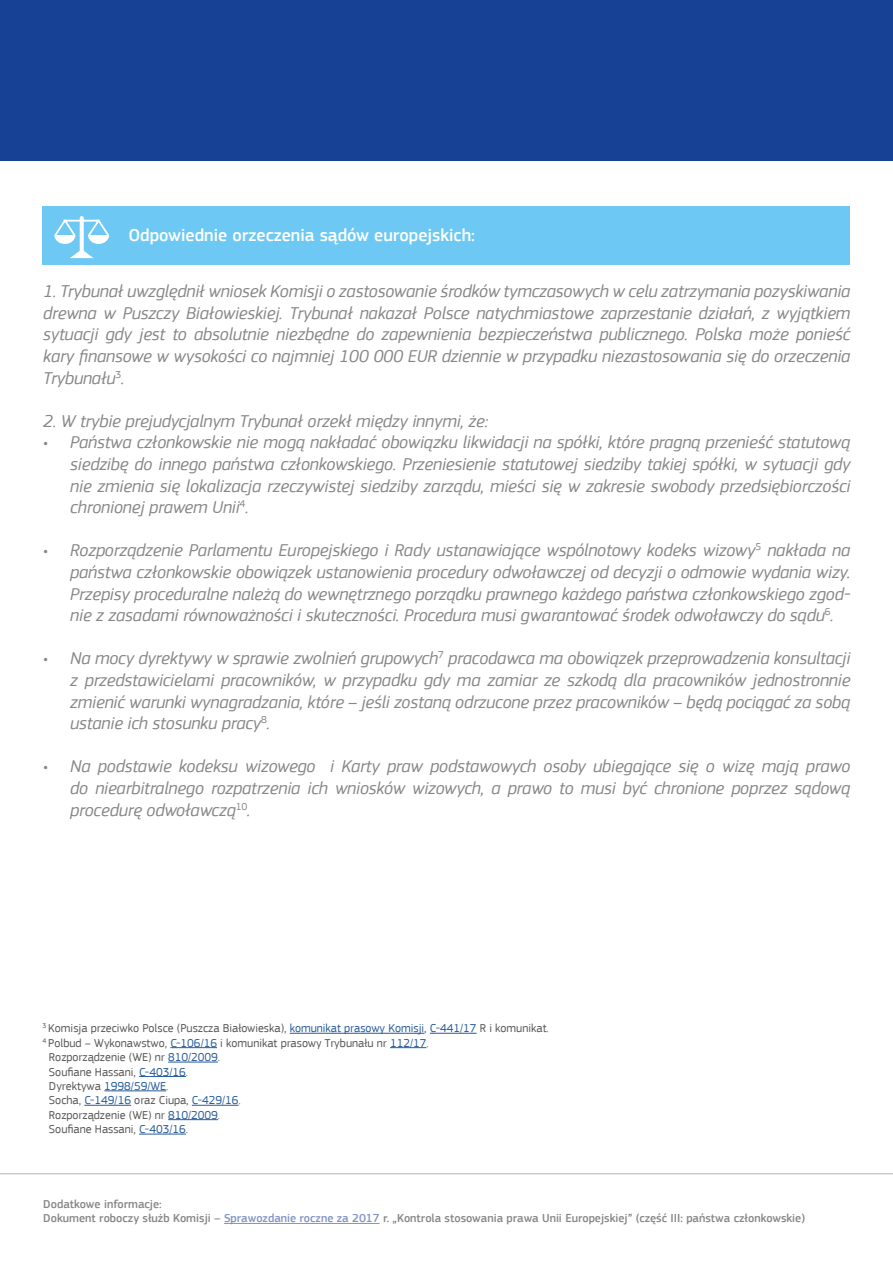
<style>
.page{position:relative;width:893px;height:1263px;background:#fff}
.page>*{position:absolute;margin:0;border:0;box-sizing:border-box;transform-origin:0 0}
.t1{font:italic 18px/21.6px "EC Square Sans Pro";letter-spacing:-.01em;color:#878787;text-align:justify}
.t2{font:500 18px "EC Square Sans Pro";color:#fff}
.t3{font:12px "EC Square Sans Pro";color:#575756}
.t4{font:500 12px/14.4px "EC Square Sans Pro";color:#878787}
.s1{color:#275b9b}
.s2{color:#8194c3}
</style>
<div class="page">
<div style="left:0;top:0;width:893px;height:160px;background:#164194"></div>
<hr style="left:290px;top:1033px;width:134px;height:1px;background:#275b9b">
<hr style="left:430px;top:1033px;width:47px;height:1px;background:#275b9b">
<hr style="left:170px;top:1047px;width:47px;height:1px;background:#275b9b">
<hr style="left:390px;top:1047px;width:36px;height:1px;background:#275b9b">
<hr style="left:168px;top:1062px;width:50px;height:1px;background:#275b9b">
<hr style="left:139px;top:1076px;width:47px;height:1px;background:#275b9b">
<hr style="left:104px;top:1090px;width:62px;height:1px;background:#275b9b">
<hr style="left:84px;top:1105px;width:47px;height:1px;background:#275b9b">
<hr style="left:192px;top:1105px;width:47px;height:1px;background:#275b9b">
<hr style="left:168px;top:1119px;width:50px;height:1px;background:#275b9b">
<hr style="left:139px;top:1134px;width:47px;height:1px;background:#275b9b">
<hr style="left:0;top:1173px;width:893px;height:1px;background:#c6c6c6">
<hr style="left:224px;top:1223px;width:156px;height:1px;background:#8194c3">
<div style="left:43px;top:207px;width:807px;height:58px;background:#6dc9f3"></div>
<svg style="left:54px;top:216px;width:55px;height:42px"></svg>
<p class="t2" style="left:128px;top:225px;width:348px">Odpowiednie orzeczenia sądów europejskich:</p>
<p class="t1" style="left:43px;top:280px;width:809px">1. Trybunał uwzględnił wniosek Komisji o zastosowanie środków tymczasowych w celu zatrzymania pozyskiwania drewna w Puszczy Białowieskiej. Trybunał nakazał Polsce natychmiastowe zaprzestanie działań, z wyjątkiem sytuacji gdy jest to absolutnie niezbędne do zapewnienia bezpieczeństwa publicznego. Polska może ponieść kary finansowe w wysokości co najmniej 100 000 EUR dziennie w przypadku niezastosowania się do orzeczenia Trybunału<sup>3</sup>.</p>
<p class="t1" style="left:43px;top:410px;width:446px">2. W trybie prejudycjalnym Trybunał orzekł między innymi, że:</p>
<p class="t1" style="left:70px;top:432px;width:782px;text-indent:-27px">• Państwa członkowskie nie mogą nakładać obowiązku likwidacji na spółki, które pragną przenieść statutową siedzibę do innego państwa członkowskiego. Przeniesienie statutowej siedziby takiej spółki, w sytuacji gdy nie zmienia się lokalizacja rzeczywistej siedziby zarządu, mieści się w zakresie swobody przedsiębiorczości chronionej prawem Unii<sup>4</sup>.</p>
<p class="t1" style="left:70px;top:540px;width:782px;text-indent:-27px">• Rozporządzenie Parlamentu Europejskiego i Rady ustanawiające wspólnotowy kodeks wizowy<sup>5</sup> nakłada na państwa członkowskie obowiązek ustanowienia procedury odwoławczej od decyzji o odmowie wydania wizy.<br>Przepisy proceduralne należą do wewnętrznego porządku prawnego każdego państwa członkowskiego zgod&shy;nie z zasadami równoważności i skuteczności. Procedura musi gwarantować środek odwoławczy do sądu<sup>6</sup>.</p>
<p class="t1" style="left:70px;top:648px;width:782px;text-indent:-27px">• Na mocy dyrektywy w sprawie zwolnień grupowych<sup>7</sup> pracodawca ma obowiązek przeprowadzenia konsultacji z przedstawicielami pracowników, w przypadku gdy ma zamiar ze szkodą dla pracowników jednostronnie zmienić warunki wynagradzania, które – jeśli zostaną odrzucone przez pracowników – będą pociągać za sobą ustanie ich stosunku pracy<sup>8</sup>.</p>
<p class="t1" style="left:70px;top:756px;width:782px;text-indent:-27px">• Na podstawie kodeksu wizowego i Karty praw podstawowych osoby ubiegające się o wizę mają prawo do niearbitralnego rozpatrzenia ich wniosków wizowych, a prawo to musi być chronione poprzez sądową procedurę odwoławczą<sup>10</sup>.</p>
<p class="t3" style="left:43px;top:1021px;width:508px"><sup>3</sup> Komisja przeciwko Polsce (Puszcza Białowieska), <span class="s1">komunikat prasowy Komisji</span>, <span class="s1">C-441/17</span> R i komunikat.</p>
<p class="t3" style="left:43px;top:1036px;width:388px"><sup>4</sup> Polbud – Wykonawstwo, <span class="s1">C-106/16</span> i komunikat prasowy Trybunału nr <span class="s1">112/17</span>.</p>
<p class="t3" style="left:49px;top:1050px;width:173px">Rozporządzenie (WE) nr <span class="s1">810/2009</span>.</p>
<p class="t3" style="left:49px;top:1064px;width:141px">Soufiane Hassani, <span class="s1">C-403/16</span>.</p>
<p class="t3" style="left:49px;top:1079px;width:121px">Dyrektywa <span class="s1">1998/59/WE</span>.</p>
<p class="t3" style="left:49px;top:1093px;width:193px">Socha, <span class="s1">C-149/16</span> oraz Ciupa, <span class="s1">C-429/16</span>.</p>
<p class="t3" style="left:49px;top:1108px;width:173px">Rozporządzenie (WE) nr <span class="s1">810/2009</span>.</p>
<p class="t3" style="left:49px;top:1122px;width:141px">Soufiane Hassani, <span class="s1">C-403/16</span>.</p>
<p class="t4" style="left:43px;top:1197px;width:763px">Dodatkowe informacje:<br>Dokument roboczy służb Komisji – <span class="s2">Sprawozdanie roczne za 2017</span> r. „Kontrola stosowania prawa Unii Europejskiej” (część III: państwa członkowskie)</p>
</div>
